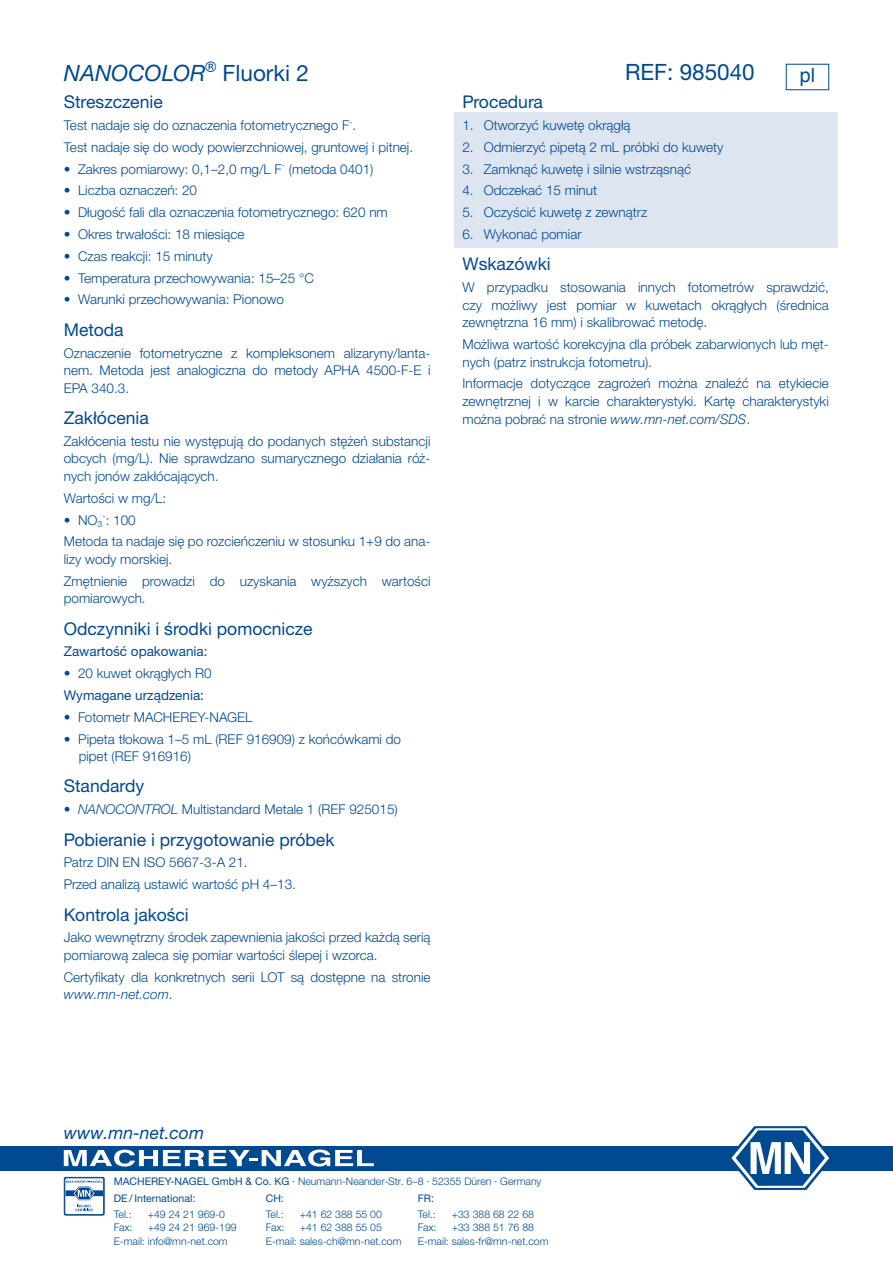
<style>
.page{position:relative;width:893px;height:1263px;background:#fff}
.page>*{position:absolute;margin:0;border:0;box-sizing:border-box;transform-origin:0 0}
.TestNo___Name{font:italic 22.5px "Helvetica Neue LTW1 G";color:#014990}
.TestNo___Name-2{font:22.5px "Helvetica Neue LTW1 G";color:#014990}
.t1{font:19.5px "Helvetica";color:#014990}
.Subhead{font:17.55px "Helvetica Neue LTW1 G";color:#014990}
.t2{font:italic 17.55px "Helvetica Neue LTW1 G";color:#014990}
.Fließtext{font:300 13.5px/17.5px "Helvetica Neue LTW1 G";color:#014990}
.t3{font:13.5px "Helvetica Neue LTW1 G";color:#014990}
.t4{font:300 10.5px/13.6px "Helvetica Neue LTW1 G";color:#014990}
.t5{font:10.5px/15.8px "Helvetica Neue LTW1 G";color:#014990}
.s1{font-style:normal}
.s2{font-style:italic}
.s3{font-weight:400}
.s4{font-weight:300}
</style>
<div class="page">
<div style="left:0;top:1146px;width:893px;height:24px;background:#014990"></div>
<svg style="left:64px;top:1149px;width:310px;height:17px"></svg>
<svg style="left:728px;top:1126px;width:104px;height:64px"></svg>
<div style="left:64px;top:1177px;width:41px;height:38px;background:#0d5195;border-radius:2px"></div>
<svg style="left:65px;top:1178px;width:39px;height:36px"></svg>
<div style="left:65px;top:1178px;width:39px;height:37px;border:1px solid #014990;border-radius:2px"></div>
<svg style="left:66px;top:1181px;width:37px;height:30px"></svg>
<div style="left:454px;top:112px;width:384px;height:26px;background:#dde5f1"></div>
<div style="left:454px;top:134px;width:384px;height:26px;background:#dde5f1"></div>
<div style="left:454px;top:155px;width:384px;height:27px;background:#dde5f1"></div>
<div style="left:454px;top:177px;width:384px;height:27px;background:#dde5f1"></div>
<div style="left:454px;top:199px;width:384px;height:26px;background:#dde5f1"></div>
<div style="left:454px;top:221px;width:384px;height:26px;background:#dde5f1"></div>
<p class="TestNo___Name" style="left:64px;top:59px;width:247px">NANOCOLOR<sup>®</sup> <span class="s1">Fluorki 2</span></p>
<p class="TestNo___Name-2" style="left:625px;top:58px;width:131px">REF: 985040</p>
<p class="Subhead" style="left:64px;top:91px;width:101px">Streszczenie</p>
<p class="Fließtext" style="left:64px;top:116px;width:294px">Test nadaje się do oznaczenia fotometrycznego F<sup>-</sup>.</p>
<p class="Fließtext" style="left:64px;top:138px;width:351px">Test nadaje się do wody powierzchniowej, gruntowej i pitnej.</p>
<p class="Fließtext" style="left:64px;top:160px;width:311px">• Zakres pomiarowy: 0,1–2,0 mg/L F<sup>-</sup> (metoda 0401)</p>
<p class="Fließtext" style="left:64px;top:182px;width:135px">• Liczba oznaczeń: 20</p>
<p class="Fließtext" style="left:64px;top:204px;width:326px">• Długość fali dla oznaczenia fotometrycznego: 620 nm</p>
<p class="Fließtext" style="left:64px;top:225px;width:182px">• Okres trwałości: 18 miesiące</p>
<p class="Fließtext" style="left:64px;top:247px;width:150px">• Czas reakcji: 15 minuty</p>
<p class="Fließtext" style="left:64px;top:269px;width:252px">• Temperatura przechowywania: 15–25 °C</p>
<p class="Fließtext" style="left:64px;top:291px;width:222px">• Warunki przechowywania: Pionowo</p>
<p class="Subhead" style="left:64px;top:319px;width:61px">Metoda</p>
<p class="Fließtext" style="left:64px;top:344px;width:368px;text-align:justify">Oznaczenie fotometryczne z kompleksonem alizaryny/lanta&shy;nem. Metoda jest analogiczna do metody APHA 4500-F-E i EPA 340.3.</p>
<p class="Subhead" style="left:64px;top:407px;width:87px">Zakłócenia</p>
<p class="Fließtext" style="left:64px;top:432px;width:368px;text-align:justify">Zakłócenia testu nie występują do podanych stężeń substancji obcych (mg/L). Nie sprawdzano sumarycznego działania róż&shy;nych jonów zakłócających.</p>
<p class="Fließtext" style="left:64px;top:489px;width:104px">Wartości w mg/L:</p>
<p class="Fließtext" style="left:64px;top:511px;width:73px">• NO<sub>3</sub><sup>-</sup>: 100</p>
<p class="Fließtext" style="left:64px;top:533px;width:368px">Metoda ta nadaje się po rozcieńczeniu w stosunku 1+9 do ana&shy;lizy wody morskiej.</p>
<p class="Fließtext" style="left:64px;top:572px;width:368px">Zmętnienie prowadzi do uzyskania wyższych wartości pomiarowych.</p>
<p class="Subhead" style="left:64px;top:617px;width:250px">Odczynniki i środki pomocnicze</p>
<p class="t3" style="left:64px;top:643px;width:145px">Zawartość opakowania:</p>
<p class="Fließtext" style="left:64px;top:664px;width:149px">• 20 kuwet okrągłych R0</p>
<p class="t3" style="left:64px;top:687px;width:142px">Wymagane urządzenia:</p>
<p class="Fließtext" style="left:64px;top:708px;width:190px">• Fotometr MACHEREY-NAGEL</p>
<p class="Fließtext" style="left:79px;top:730px;width:324px;text-indent:-15px">• Pipeta tłokowa 1–5 mL (REF 916909) z końcówkami do pipet (REF 916916)</p>
<p class="Subhead" style="left:64px;top:775px;width:82px">Standardy</p>
<p class="Fließtext" style="left:64px;top:801px;width:335px">• <span class="s2">NANOCONTROL</span> Multistandard Metale 1 (REF 925015)</p>
<p class="Subhead" style="left:64px;top:828px;width:272px">Pobieranie i przygotowanie próbek</p>
<p class="Fließtext" style="left:64px;top:854px;width:185px">Patrz DIN EN ISO 5667-3-A 21.</p>
<p class="Fließtext" style="left:64px;top:875px;width:234px">Przed analizą ustawić wartość pH 4–13.</p>
<p class="Subhead" style="left:64px;top:903px;width:127px">Kontrola jakości</p>
<p class="Fließtext" style="left:64px;top:929px;width:368px">Jako wewnętrzny środek zapewnienia jakości przed każdą serią pomiarową zaleca się pomiar wartości ślepej i wzorca.</p>
<p class="Fließtext" style="left:64px;top:968px;width:368px">Certyfikaty dla konkretnych serii LOT są dostępne na stronie <span class="s2">www.mn-net.com</span>.</p>
<p class="t1" style="left:800px;top:61px;width:17px">pl</p>
<p class="Subhead" style="left:462px;top:91px;width:82px">Procedura</p>
<p class="Fließtext" style="left:462px;top:116px;width:170px">1. Otworzyć kuwetę okrągłą</p>
<p class="Fließtext" style="left:462px;top:138px;width:262px">2. Odmierzyć pipetą 2 mL próbki do kuwety</p>
<p class="Fließtext" style="left:462px;top:160px;width:230px">3. Zamknąć kuwetę i silnie wstrząsnąć</p>
<p class="Fließtext" style="left:462px;top:182px;width:136px">4. Odczekać 15 minut</p>
<p class="Fließtext" style="left:462px;top:204px;width:186px">5. Oczyścić kuwetę z zewnątrz</p>
<p class="Fließtext" style="left:462px;top:225px;width:121px">6. Wykonać pomiar</p>
<p class="Subhead" style="left:462px;top:253px;width:90px">Wskazówki</p>
<p class="Fließtext" style="left:462px;top:279px;width:368px;text-align:justify">W przypadku stosowania innych fotometrów sprawdzić, czy możliwy jest pomiar w kuwetach okrągłych (średnica zewnętrzna 16 mm) i skalibrować metodę.</p>
<p class="Fließtext" style="left:462px;top:335px;width:368px">Możliwa wartość korekcyjna dla próbek zabarwionych lub męt&shy;nych (patrz instrukcja fotometru).</p>
<p class="Fließtext" style="left:462px;top:375px;width:368px;text-align:justify">Informacje dotyczące zagrożeń można znaleźć na etykiecie zewnętrznej i w karcie charakterystyki. Kartę charakterystyki można pobrać na stronie <span class="s2">www.mn-net.com/SDS</span>.</p>
<p class="t2" style="left:64px;top:1121px;width:142px">www.mn-net.com</p>
<p class="t4" style="left:114px;top:1174px;width:429px"><span class="s3">MACHEREY-NAGEL GmbH &amp; Co. KG</span> · Neumann-Neander-Str. 6–8 · 52355 Düren · Germany</p>
<p class="t5" style="left:114px;top:1190px;width:83px">DE / International:<br><span class="s4">Tel.:</span></p>
<p class="t4" style="left:148px;top:1207px;width:79px">+49 24 21 969-0</p>
<p class="t4" style="left:266px;top:1190px;width:20px;line-height:15.8px"><span class="s3">CH:<br></span>Tel.:</p>
<p class="t4" style="left:300px;top:1207px;width:84px">+41 62 388 55 00</p>
<p class="t4" style="left:418px;top:1190px;width:20px;line-height:15.8px"><span class="s3">FR:<br></span>Tel.:</p>
<p class="t4" style="left:452px;top:1207px;width:84px">+33 388 68 22 68</p>
<p class="t4" style="left:114px;top:1221px;width:20px">Fax:</p>
<p class="t4" style="left:114px;top:1221px;width:125px;text-indent:34px">+49 24 21 969-199<br>E-mail: info@mn-net.com</p>
<p class="t4" style="left:266px;top:1221px;width:20px">Fax:</p>
<p class="t4" style="left:266px;top:1221px;width:137px;text-indent:34px">+41 62 388 55 05<br>E-mail: sales-ch@mn-net.com</p>
<p class="t4" style="left:418px;top:1221px;width:20px">Fax:</p>
<p class="t4" style="left:418px;top:1221px;width:132px;text-indent:34px">+33 388 51 76 88<br>E-mail: sales-fr@mn-net.com</p>
</div>
